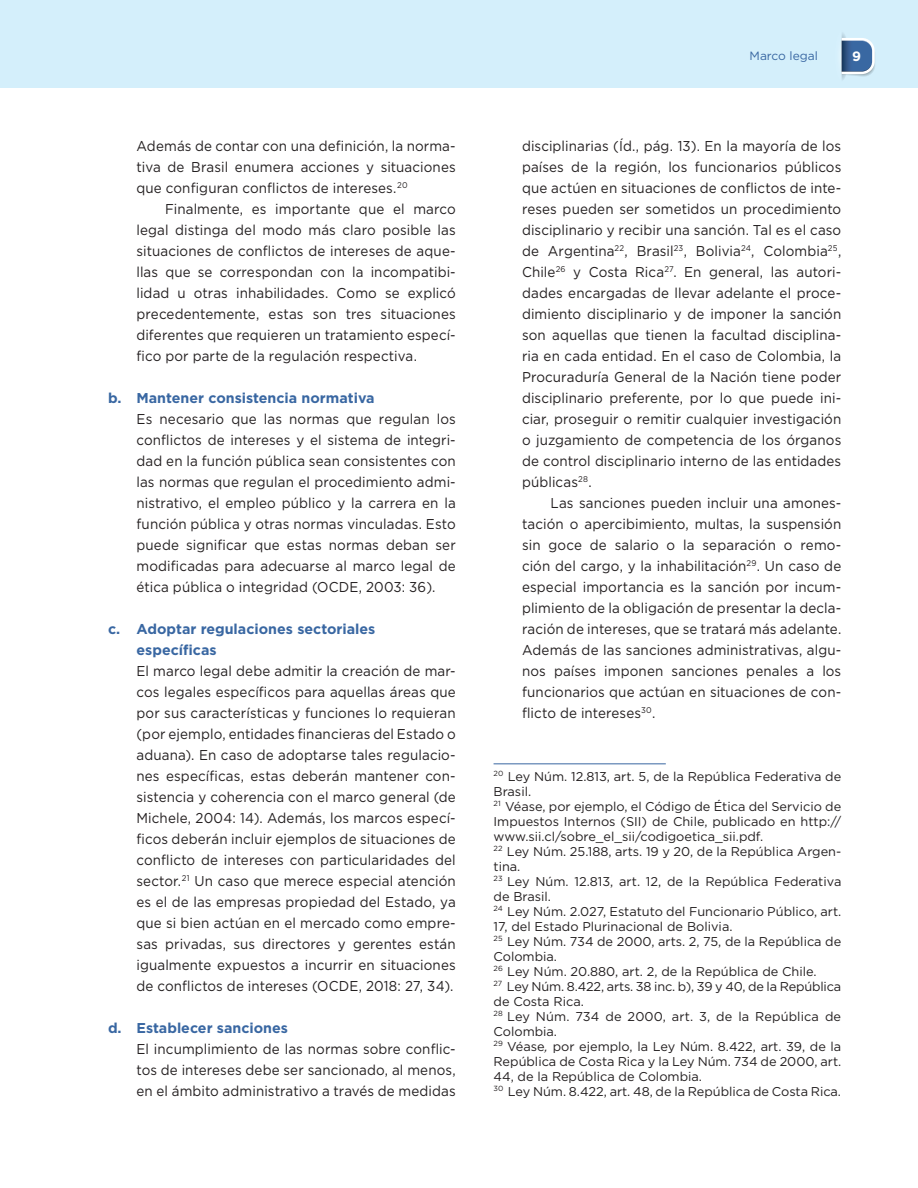
<style>
.page{position:relative;width:918px;height:1188px;background:#fff}
.page>*{position:absolute;margin:0;border:0;box-sizing:border-box;transform-origin:0 0}
.t1{font:14.25px/21px "Gotham";letter-spacing:.01em;color:#231f20;text-align:justify;scale:.94 1}
.t2{font:700 14.25px/21px "Gotham";color:#3967a2}
.t3{font:700 13.5px "Gotham";color:#fff}
.t4{font:12.75px/15px "Gotham";color:#231f20}
.t5{font:12px "Gotham";color:#3967a2}
.s1{font-style:italic}
</style>
<div class="page">
<div style="left:0;top:0;width:918px;height:88px;background:#d4effb"></div>
<svg style="left:840px;top:33px;width:35px;height:47px"></svg>
<hr style="left:494px;top:763px;width:172px;height:1px;background:#3967a2">
<p class="t1" style="left:136px;top:135px;width:341px">Además de contar con una definición, la norma&shy;tiva de Brasil enumera acciones y situaciones que configuran conflictos de intereses. <sup>20</sup></p>
<p class="t1" style="left:136px;top:198px;width:341px;text-indent:29px">Finalmente, es importante que el marco legal distinga del modo más claro posible las situaciones de conflictos de intereses de aque&shy;llas que se correspondan con la incompatibi&shy;lidad u otras inhabilidades. Como se explicó precedentemente, estas son tres situaciones diferentes que requieren un tratamiento especí&shy;fico por parte de la regulación respectiva.</p>
<p class="t2" style="left:108px;top:387px;width:268px">b. Mantener consistencia normativa</p>
<p class="t1" style="left:136px;top:408px;width:341px">Es necesario que las normas que regulan los conflictos de intereses y el sistema de integri&shy;dad en la función pública sean consistentes con las normas que regulan el procedimiento admi&shy;nistrativo, el empleo público y la carrera en la función pública y otras normas vinculadas. Esto puede significar que estas normas deban ser modificadas para adecuarse al marco legal de ética pública o integridad (OCDE, 2003: 36).</p>
<p class="t2" style="left:136px;top:618px;width:240px;text-indent:-28px">c. Adoptar regulaciones sectoriales específicas</p>
<p class="t1" style="left:136px;top:660px;width:341px">El marco legal debe admitir la creación de mar&shy;cos legales específicos para aquellas áreas que por sus características y funciones lo requieran (por ejemplo, entidades financieras del Estado o aduana). En caso de adoptarse tales regulacio&shy;nes específicas, estas deberán mantener con&shy;sistencia y coherencia con el marco general (de Michele, 2004: 14). Además, los marcos especí&shy;ficos deberán incluir ejemplos de situaciones de conflicto de intereses con particularidades del sector. <sup>21</sup> Un caso que merece especial atención es el de las empresas propiedad del Estado, ya que si bien actúan en el mercado como empre&shy;sas privadas, sus directores y gerentes están igualmente expuestos a incurrir en situaciones de conflictos de intereses (OCDE, 2018: 27, 34).</p>
<p class="t2" style="left:108px;top:1017px;width:182px">d. Establecer sanciones</p>
<p class="t1" style="left:136px;top:1038px;width:341px">El incumplimiento de las normas sobre conflic&shy;tos de intereses debe ser sancionado, al menos, en el ámbito administrativo a través de medidas</p>
<p class="t5" style="left:750px;top:49px;width:70px">Marco legal</p>
<p class="t3" style="left:852px;top:47px;width:10px">9</p>
<p class="t1" style="left:522px;top:135px;width:341px">disciplinarias (Íd., pág. 13). En la mayoría de los países de la región, los funcionarios públicos que actúen en situaciones de conflictos de inte&shy;reses pueden ser sometidos un procedimiento disciplinario y recibir una sanción. Tal es el caso de Argentina<sup>22</sup>, Brasil<sup>23</sup>, Bolivia<sup>24</sup>, Colombia<sup>25</sup>, Chile<sup>26</sup> y Costa Rica<sup>27</sup>. En general, las autori&shy;dades encargadas de llevar adelante el proce&shy;dimiento disciplinario y de imponer la sanción son aquellas que tienen la facultad disciplina&shy;ria en cada entidad. En el caso de Colombia, la Procuraduría General de la Nación tiene poder disciplinario preferente, por lo que puede ini&shy;ciar, proseguir o remitir cualquier investigación o juzgamiento de competencia de los órganos de control disciplinario interno de las entidades públicas<sup>28</sup>.</p>
<p class="t1" style="left:522px;top:492px;width:341px;text-align:left;text-indent:28px">Las sanciones pueden incluir una amones&shy;tación o apercibimiento, multas, la suspensión sin goce de salario o la separación o remo&shy;ción del cargo, y la inhabilitación<sup>29</sup>. Un caso de especial importancia es la sanción por incum&shy;plimiento de la obligación de presentar la decla&shy;ración de intereses, que se tratará más adelante.<br>Además de las sanciones administrativas, algu&shy;nos países imponen sanciones penales a los funcionarios que actúan en situaciones de con&shy;flicto de intereses<sup>30</sup>.</p>
<p class="t4" style="left:494px;top:768px;width:349px"><sup>20</sup> Ley Núm. 12.813, art. 5, de la República Federativa de Brasil.<br><sup>21</sup> Véase, por ejemplo, el Código de Ética del Servicio de Impuestos Internos (SII) de Chile, publicado en http:// www.sii.cl/sobre_el_sii/codigoetica_sii.pdf.<br><sup>22</sup> Ley Núm. 25.188, arts. 19 y 20, de la República Argen&shy;tina.<br><sup>23</sup> Ley Núm. 12.813, art. 12, de la República Federativa de Brasil.<br><sup>24</sup> Ley Núm. 2.027, Estatuto del Funcionario Público, art.<br>17, del Estado Plurinacional de Bolivia.<br><sup>25</sup> Ley Núm. 734 de 2000, arts. 2, 75, de la República de Colombia.<br><sup>26</sup> Ley Núm. 20.880, art. 2, de la República de Chile.<br><sup>27</sup> Ley Núm. 8.422, arts. 38 inc. b), 39 y 40, de la República de Costa Rica.<br><sup>28</sup> Ley Núm. 734 de 2000, art. 3, de la República de Colombia.<br><sup>29</sup> Véase<span class="s1">,</span> por ejemplo, la Ley Núm. 8.422, art. 39, de la República de Costa Rica y la Ley Núm. 734 de 2000, art.<br>44, de la República de Colombia.<br><sup>30</sup> Ley Núm. 8.422, art. 48, de la República de Costa Rica.</p>
</div>
